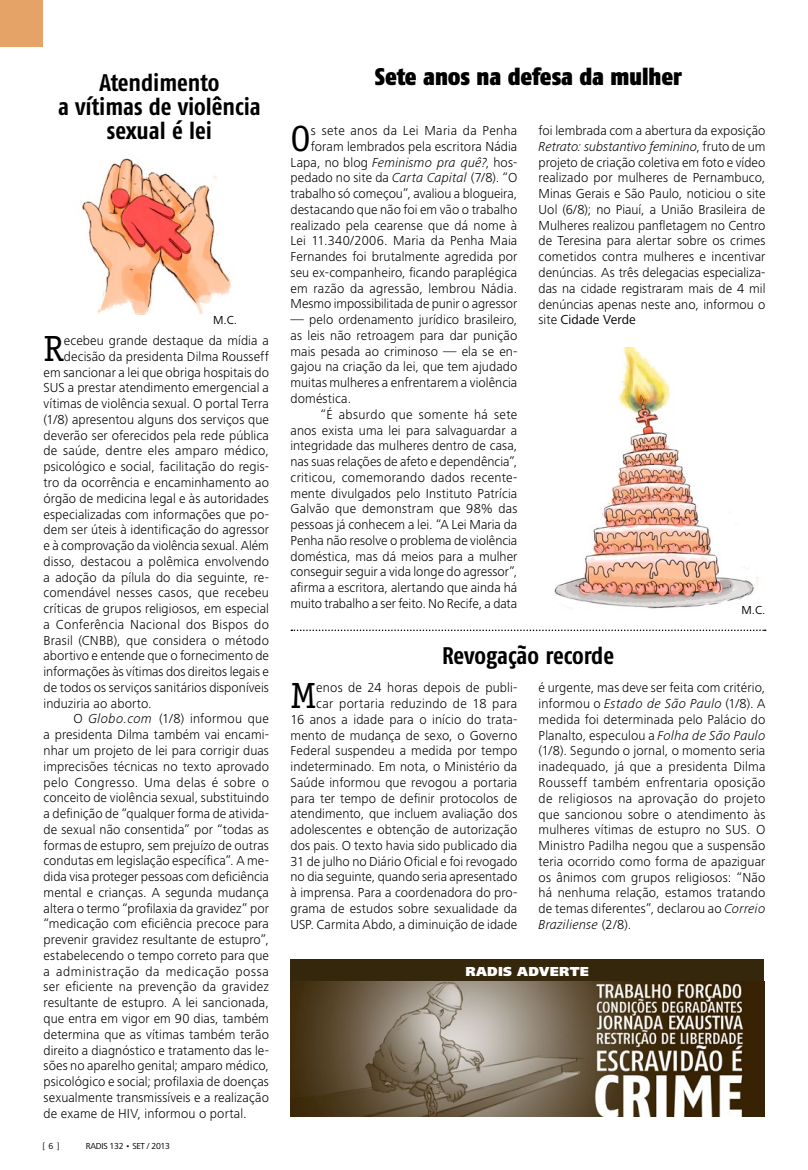
<style>
.page{position:relative;width:808px;height:1170px;background:#fff}
.page>*{position:absolute;margin:0;border:0;box-sizing:border-box;transform-origin:0 0}
.t1{font:36.45px "Officina Serif Std";color:#000}
.t2{font:700 24px/24px "Fago Co Lf";letter-spacing:-.005em;color:#000;text-align:center}
.t3{font:900 24px "Fago Co Lf";letter-spacing:-.005em;color:#000}
.t4{font:300 13.5px/15.8px "Frutiger Next LT";letter-spacing:.005em;color:#000;text-align:justify}
.t5{font:300 13.5px "Frutiger Next LT";letter-spacing:.025em;color:#000}
.t6{font:300 13.5px "Frutiger Next LT";letter-spacing:.04em;color:#000}
.t7{font:300 13.5px "Frutiger Next LT";letter-spacing:.03em;color:#000}
.t8{font:900 13.5px "Frutiger Next LT";letter-spacing:.025em;color:#fff}
.t9{font:12px "Frutiger Next LT";color:#000}
.t10{font:9px "Frutiger Next LT";letter-spacing:-.03em;color:#000}
.s1{font-style:italic}
.s2{font-weight:400}
</style>
<div class="page">
<img style="left:554px;top:348px;width:205px;height:261px">
<img style="left:82px;top:158px;width:149px;height:156px">
<svg style="left:291px;top:629px;width:475px;height:2px"></svg>
<div style="left:291px;top:958px;width:473px;height:23px;background:#35270c"></div>
<img style="left:291px;top:981px;width:473px;height:135px">
<div style="left:0;top:0;width:43px;height:47px;background:#e5a368"></div>
<h2 class="t2" style="left:58px;top:70px;width:204px">Atendimento<br>a vítimas de violência sexual é lei</h2>
<p class="t9" style="left:213px;top:313px;width:25px">M.C.</p>
<h1 class="t1" style="left:44px;top:327px;width:22px">R</h1>
<p class="t4" style="left:64px;top:333px;width:207px">ecebeu grande destaque da mídia a</p>
<p class="t4" style="left:64px;top:348px;width:207px">decisão da presidenta Dilma Rousseff</p>
<p class="t4" style="left:44px;top:364px;width:227px">em sancionar a lei que obriga hospitais do</p>
<p class="t4" style="left:44px;top:380px;width:227px">SUS a prestar atendimento emergencial a</p>
<p class="t4" style="left:44px;top:396px;width:227px">vítimas de violência sexual. O portal Terra</p>
<p class="t4" style="left:44px;top:411px;width:227px">(1/8) apresentou alguns dos serviços que</p>
<p class="t4" style="left:44px;top:427px;width:227px">deverão ser oferecidos pela rede pública</p>
<p class="t4" style="left:44px;top:443px;width:227px">de saúde, dentre eles amparo médico,</p>
<p class="t4" style="left:44px;top:459px;width:227px">psicológico e social, facilitação do regis-</p>
<p class="t4" style="left:44px;top:474px;width:227px">tro da ocorrência e encaminhamento ao</p>
<p class="t4" style="left:44px;top:490px;width:227px">órgão de medicina legal e às autoridades</p>
<p class="t4" style="left:44px;top:506px;width:227px">especializadas com informações que po-</p>
<p class="t4" style="left:44px;top:522px;width:227px">dem ser úteis à identificação do agressor</p>
<p class="t4" style="left:44px;top:537px;width:227px">e à comprovação da violência sexual. Além</p>
<p class="t4" style="left:44px;top:553px;width:227px">disso, destacou a polêmica envolvendo</p>
<p class="t4" style="left:44px;top:569px;width:227px">a adoção da pílula do dia seguinte, re-</p>
<p class="t4" style="left:44px;top:585px;width:227px">comendável nesses casos, que recebeu</p>
<p class="t4" style="left:44px;top:600px;width:227px">críticas de grupos religiosos, em especial</p>
<p class="t5" style="left:44px;top:617px;width:227px">a Conferência Nacional dos Bispos do</p>
<p class="t4" style="left:44px;top:632px;width:227px">Brasil (CNBB), que considera o método</p>
<p class="t4" style="left:44px;top:648px;width:227px">abortivo e entende que o fornecimento de</p>
<p class="t4" style="left:44px;top:663px;width:227px">informações às vítimas dos direitos legais e</p>
<p class="t4" style="left:44px;top:679px;width:227px">de todos os serviços sanitários disponíveis</p>
<p class="t4" style="left:44px;top:695px;width:110px">induziria ao aborto.</p>
<p class="t4" style="left:73px;top:711px;width:197px">O <span class="s1">Globo.com</span> (1/8) informou que</p>
<p class="t4" style="left:44px;top:726px;width:227px">a presidenta Dilma também vai encami-</p>
<p class="t4" style="left:44px;top:742px;width:227px">nhar um projeto de lei para corrigir duas</p>
<p class="t4" style="left:44px;top:758px;width:227px">imprecisões técnicas no texto aprovado</p>
<p class="t7" style="left:44px;top:774px;width:227px">pelo Congresso. Uma delas é sobre o</p>
<p class="t4" style="left:44px;top:789px;width:227px">conceito de violência sexual, substituindo</p>
<p class="t4" style="left:44px;top:805px;width:227px">a definição de “qualquer forma de ativida-</p>
<p class="t4" style="left:44px;top:821px;width:227px">de sexual não consentida” por “todas as</p>
<p class="t4" style="left:44px;top:837px;width:227px">formas de estupro, sem prejuízo de outras</p>
<p class="t4" style="left:44px;top:853px;width:227px">condutas em legislação específica”. A me-</p>
<p class="t4" style="left:44px;top:868px;width:227px">dida visa proteger pessoas com deficiência</p>
<p class="t4" style="left:44px;top:884px;width:227px">mental e crianças. A segunda mudança</p>
<p class="t4" style="left:44px;top:900px;width:227px">altera o termo “profilaxia da gravidez” por</p>
<p class="t4" style="left:44px;top:916px;width:227px">“medicação com eficiência precoce para</p>
<p class="t4" style="left:44px;top:931px;width:227px">prevenir gravidez resultante de estupro”,</p>
<p class="t4" style="left:44px;top:947px;width:227px">estabelecendo o tempo correto para que</p>
<p class="t6" style="left:44px;top:963px;width:227px">a administração da medicação possa</p>
<p class="t4" style="left:44px;top:979px;width:227px">ser eficiente na prevenção da gravidez</p>
<p class="t4" style="left:44px;top:994px;width:227px">resultante de estupro. A lei sancionada,</p>
<p class="t4" style="left:44px;top:1010px;width:227px">que entra em vigor em 90 dias, também</p>
<p class="t4" style="left:44px;top:1026px;width:227px">determina que as vítimas também terão</p>
<p class="t4" style="left:44px;top:1042px;width:227px">direito a diagnóstico e tratamento das le-</p>
<p class="t4" style="left:44px;top:1057px;width:227px">sões no aparelho genital; amparo médico,</p>
<p class="t4" style="left:44px;top:1073px;width:227px">psicológico e social; profilaxia de doenças</p>
<p class="t4" style="left:44px;top:1089px;width:227px">sexualmente transmissíveis e a realização</p>
<p class="t4" style="left:44px;top:1105px;width:205px">de exame de HIV, informou o portal.</p>
<p class="t10" style="left:43px;top:1140px;width:19px">[6]</p>
<p class="t10" style="left:86px;top:1140px;width:86px">Radis 132 • set / 2013</p>
<h2 class="t3" style="left:375px;top:62px;width:309px">Sete anos na defesa da mulher</h2>
<h1 class="t1" style="left:291px;top:117px;width:22px">O</h1>
<p class="t4" style="left:291px;top:123px;width:228px;text-align:right">s sete anos da Lei Maria da Penha foram lembrados pela escritora Nádia Lapa, no blog <span class="s1">Feminismo pra quê?</span>, hos&shy;pedado no site da <span class="s1">Carta Capital</span> (7/8). “O trabalho só começou”, avaliou a blogueira, destacando que não foi em vão o trabalho realizado pela cearense que dá nome à Lei 11.340/2006. Maria da Penha Maia Fernandes foi brutalmente agredida por seu ex-companheiro, ficando paraplégica em razão da agressão, lembrou Nádia.<br>Mesmo impossibilitada de punir o agressor</p>
<p class="t4" style="left:291px;top:312px;width:228px">— pelo ordenamento jurídico brasileiro, as leis não retroagem para dar punição mais pesada ao criminoso — ela se en&shy;gajou na criação da lei, que tem ajudado muitas mulheres a enfrentarem a violência doméstica.</p>
<p class="t4" style="left:291px;top:406px;width:228px;text-indent:30px">“É absurdo que somente há sete anos exista uma lei para salvaguardar a integridade das mulheres dentro de casa, nas suas relações de afeto e dependência”, criticou, comemorando dados recente&shy;mente divulgados pelo Instituto Patrícia Galvão que demonstram que 98% das pessoas já conhecem a lei. “A Lei Maria da Penha não resolve o problema de violência doméstica, mas dá meios para a mulher conseguir seguir a vida longe do agressor”, afirma a escritora, alertando que ainda há muito trabalho a ser feito. No Recife, a data</p>
<p class="t4" style="left:539px;top:123px;width:228px">foi lembrada com a abertura da exposição <span class="s1">Retrato: substantivo feminino</span>, fruto de um projeto de criação coletiva em foto e vídeo realizado por mulheres de Pernambuco, Minas Gerais e São Paulo, noticiou o site Uol (6/8); no Piauí, a União Brasileira de Mulheres realizou panfletagem no Centro de Teresina para alertar sobre os crimes cometidos contra mulheres e incentivar denúncias. As três delegacias especializa&shy;das na cidade registraram mais de 4 mil denúncias apenas neste ano, informou o site <span class="s2">Cidade Verde</span></p>
<p class="t9" style="left:741px;top:603px;width:25px">M.C.</p>
<h2 class="t2" style="left:442px;top:643px;width:174px">Revogação recorde</h2>
<p class="t4" style="left:291px;top:680px;width:228px;text-align:right">enos de 24 horas depois de publi-<br>car portaria reduzindo de 18 para<br>16 anos a idade para o início do trata&shy;mento de mudança de sexo, o Governo Federal suspendeu a medida por tempo indeterminado. Em nota, o Ministério da Saúde informou que revogou a portaria para ter tempo de definir protocolos de atendimento, que incluem avaliação dos adolescentes e obtenção de autorização dos pais. O texto havia sido publicado dia 31 de julho no Diário Oficial e foi revogado no dia seguinte, quando seria apresentado à imprensa. Para a coordenadora do pro&shy;grama de estudos sobre sexualidade da USP. Carmita Abdo, a diminuição de idade</p>
<p class="t4" style="left:539px;top:680px;width:228px">é urgente, mas deve ser feita com critério, informou o <span class="s1">Estado de São Paulo</span> (1/8). A medida foi determinada pelo Palácio do Planalto, especulou a <span class="s1">Folha de São Paulo </span>(1/8). Segundo o jornal, o momento seria inadequado, já que a presidenta Dilma Rousseff também enfrentaria oposição de religiosos na aprovação do projeto que sancionou sobre o atendimento às mulheres vítimas de estupro no SUS. O Ministro Padilha negou que a suspensão teria ocorrido como forma de apaziguar os ânimos com grupos religiosos: “Não há nenhuma relação, estamos tratando de temas diferentes”, declarou ao <span class="s1">Correio Braziliense</span> (2/8).</p>
<h1 class="t1" style="left:291px;top:674px;width:27px">M</h1>
<p class="t8" style="left:465px;top:963px;width:125px">RADIS ADVERTE</p>
</div>
